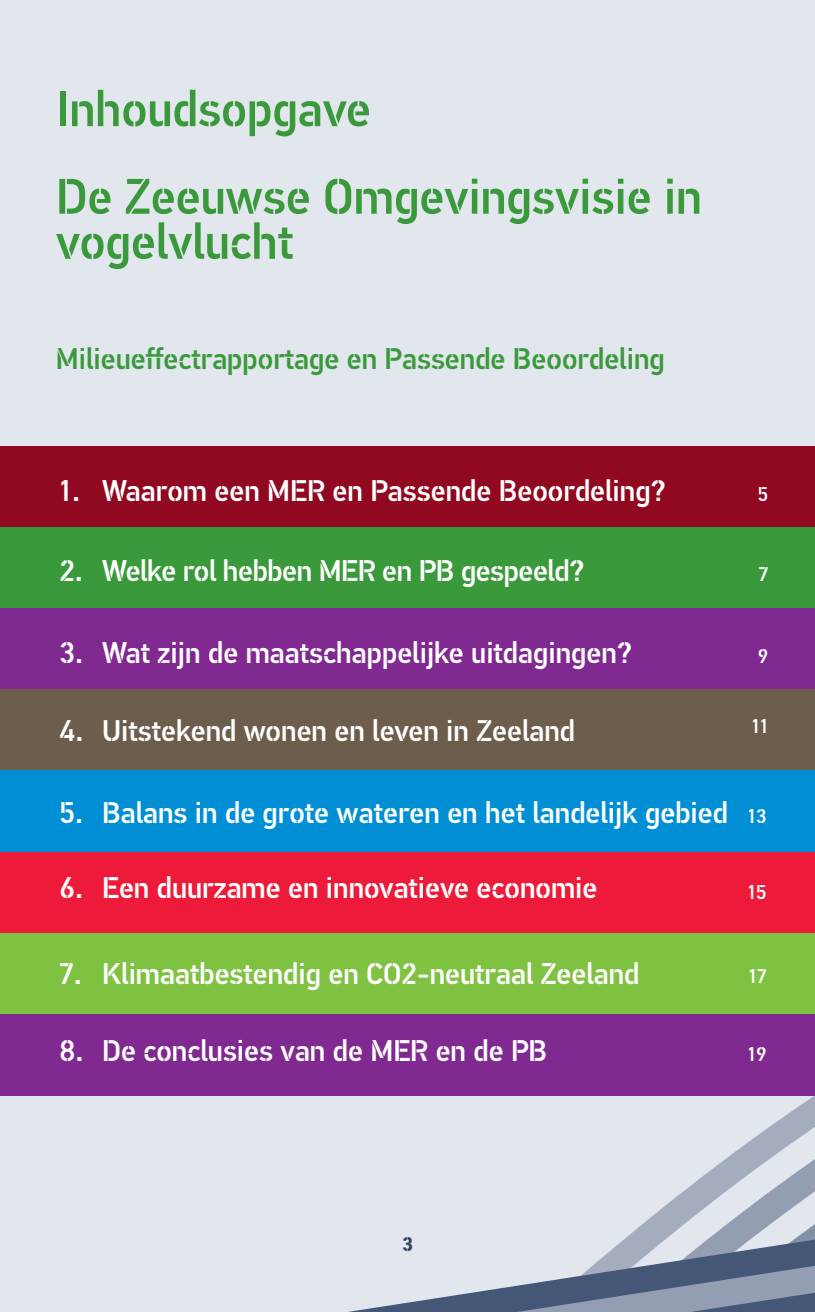
<style>
.page{position:relative;width:815px;height:1312px;background:#fff}
.page>*{position:absolute;margin:0;border:0;box-sizing:border-box;transform-origin:0 0}
.t1{font:500 50px/87.5px "PF Din Stencil";color:#3a9a3b}
.t2{font:500 30px "PF Din Stencil";color:#fff}
.t3{font:500 30px "PF Din Stencil";color:#3a9a3b}
.t4{font:500 20px "PF Din Stencil";color:#fff}
.t5{font:700 20px "PF Din Stencil";color:#32435e}
</style>
<div class="page">
<div style="left:0;top:0;width:815px;height:1311px;background:#e2e6ed"></div>
<div style="left:0;top:851px;width:815px;height:81px;background:#ed1a3a"></div>
<div style="left:0;top:446px;width:815px;height:81px;background:#910821"></div>
<div style="left:0;top:527px;width:815px;height:81px;background:#3a9a3b"></div>
<div style="left:0;top:608px;width:815px;height:81px;background:#802990"></div>
<div style="left:0;top:689px;width:815px;height:81px;background:#6c5d4d"></div>
<div style="left:0;top:770px;width:815px;height:81px;background:#008fd5"></div>
<div style="left:0;top:932px;width:815px;height:81px;background:#7fc241"></div>
<div style="left:0;top:1013px;width:815px;height:81px;background:#802990"></div>
<svg style="left:145px;top:1013px;width:670px;height:90px"></svg>
<svg style="left:738px;top:1103px;width:77px;height:47px"></svg>
<svg style="left:664px;top:1150px;width:151px;height:57px"></svg>
<svg style="left:625px;top:1207px;width:190px;height:32px"></svg>
<svg style="left:354px;top:1239px;width:461px;height:72px"></svg>
<h1 class="t1" style="left:56px;top:66px;width:647px">Inhoudsopgave<br>De Zeeuwse Omgevingsvisie in</h1>
<h1 class="t1" style="left:56px;top:199px;width:239px">vogelvlucht</h1>
<p class="t3" style="left:56px;top:341px;width:610px">Milieueffectrapportage en Passende Beoordeling</p>
<p class="t2" style="left:60px;top:472px;width:608px">1. Waarom een MER en Passende Beoordeling?</p>
<p class="t4" style="left:758px;top:482px;width:12px">5</p>
<p class="t2" style="left:60px;top:552px;width:527px">2. Welke rol hebben MER en PB gespeeld?</p>
<p class="t4" style="left:759px;top:562px;width:11px">7</p>
<p class="t2" style="left:60px;top:635px;width:574px">3. Wat zijn de maatschappelijke uitdagingen?</p>
<p class="t4" style="left:758px;top:644px;width:12px">9</p>
<p class="t2" style="left:60px;top:712px;width:517px">4. Uitstekend wonen en leven in Zeeland</p>
<p class="t4" style="left:752px;top:714px;width:18px">11</p>
<p class="t2" style="left:60px;top:795px;width:670px">5. Balans in de grote wateren en het landelijk gebied</p>
<p class="t2" style="left:60px;top:870px;width:539px">6. Een duurzame en innovatieve economie</p>
<p class="t4" style="left:748px;top:804px;width:20px">13</p>
<p class="t4" style="left:748px;top:879px;width:20px">15</p>
<p class="t2" style="left:60px;top:955px;width:581px">7. Klimaatbestendig en CO2-neutraal Zeeland</p>
<p class="t2" style="left:60px;top:1032px;width:489px">8. De conclusies van de MER en de PB</p>
<p class="t4" style="left:749px;top:964px;width:19px">17</p>
<p class="t4" style="left:748px;top:1042px;width:20px">19</p>
<p class="t5" style="left:402px;top:1232px;width:12px">3</p>
</div>
